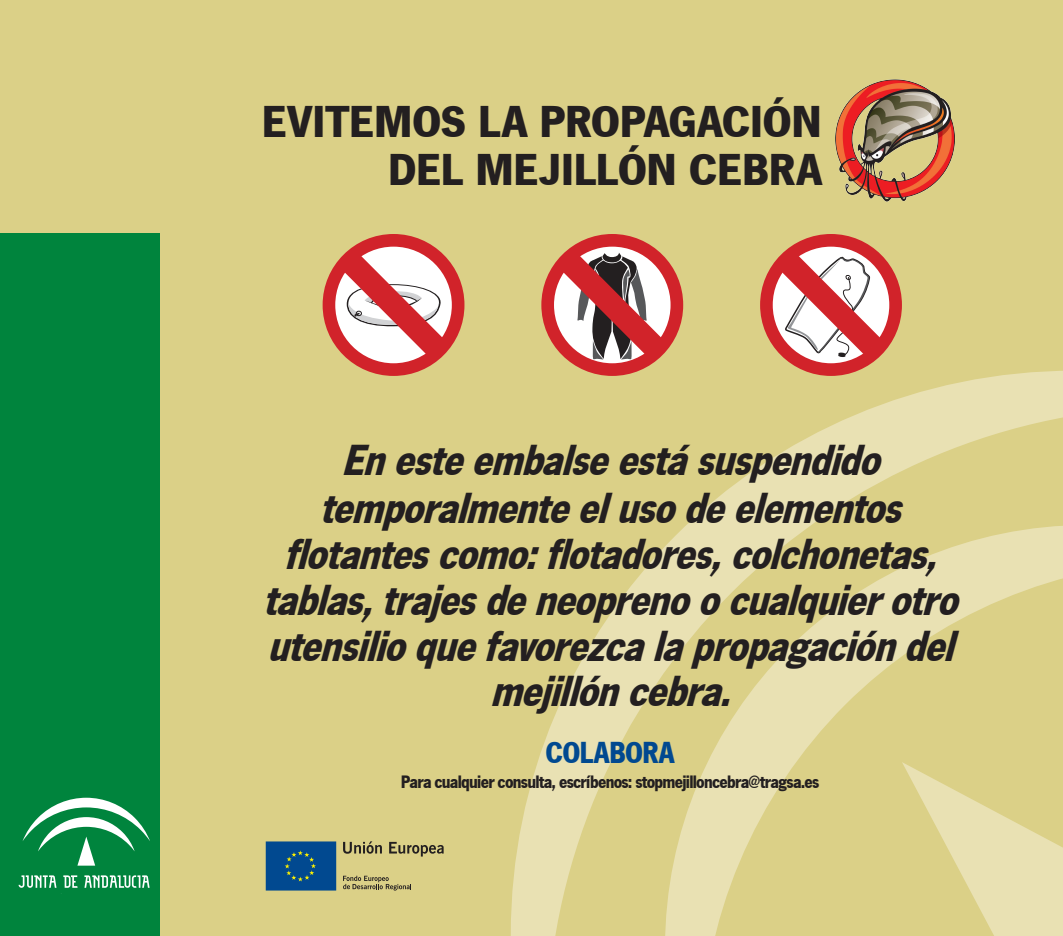
<style>
.page{position:relative;width:1063px;height:936px;background:#fff}
.page>*{position:absolute;margin:0;border:0;box-sizing:border-box;transform-origin:0 0}
.t1{font:46.28px/48.4px "News Got T Bold";letter-spacing:-.015em;color:#231f20;text-align:right}
.t2{font:italic 45px/45.8px "News Got T Bold";color:#231f20;text-align:center;scale:.9 1}
.t3{font:31.5px "News Got T Bold";letter-spacing:-.03em;color:#014990;scale:.9 1}
.t4{font:18.6px "News Got T Bold";letter-spacing:-.045em;color:#231f20;scale:.9 1}
</style>
<div class="page">
<div style="left:0;top:0;width:1063px;height:935px;background:#dbd087"></div>
<svg style="left:511px;top:371px;width:552px;height:564px"></svg>
<svg style="left:665px;top:525px;width:398px;height:410px"></svg>
<div style="left:0;top:234px;width:159px;height:701px;background:#00843d"></div>
<img style="left:835px;top:79px;width:120px;height:123px">
<svg style="left:266px;top:841px;width:70px;height:49px;background:#0a4e8b"></svg>
<svg style="left:343px;top:841px;width:39px;height:12px"></svg>
<svg style="left:389px;top:841px;width:55px;height:15px"></svg>
<svg style="left:343px;top:875px;width:68px;height:15px"></svg>
<svg style="left:19px;top:875px;width:37px;height:12px"></svg>
<svg style="left:63px;top:875px;width:15px;height:12px"></svg>
<svg style="left:84px;top:875px;width:66px;height:12px"></svg>
<svg style="left:23px;top:797px;width:127px;height:68px"></svg>
<svg style="left:322px;top:234px;width:143px;height:142px"></svg>
<svg style="left:538px;top:234px;width:149px;height:145px"></svg>
<svg style="left:756px;top:234px;width:150px;height:145px"></svg>
<p class="t1" style="left:262px;top:95px;width:562px">EVITEMOS LA PROPAGACIÓN<br>DEL MEJILLÓN CEBRA</p>
<p class="t2" style="left:341px;top:435px;width:616px">Enesteembalseestásuspendido</p>
<p class="t2" style="left:263px;top:483px;width:789px">temporalmenteelusodeelementos flotantescomo:flotadores,colchonetas, tablas,trajesdeneoprenoocualquierotro utensilioquefavorezcalapropagacióndel mejillóncebra.</p>
<p class="t3" style="left:546px;top:731px;width:145px">COLABORA</p>
<p class="t4" style="left:401px;top:769px;width:467px">Para cualquier consulta, escríbenos: stopmejilloncebra@tragsa.es</p>
</div>
